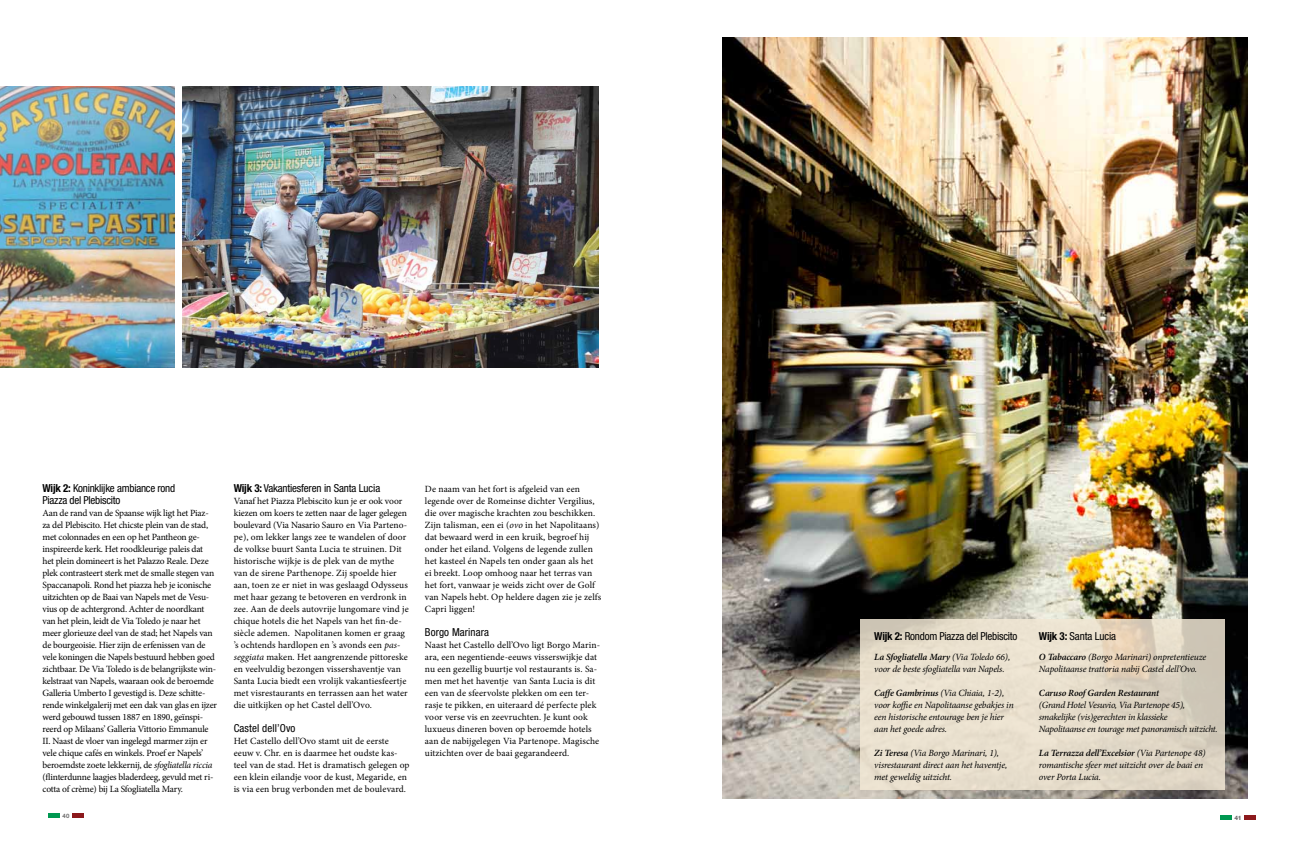
<style>
.page{position:relative;width:1304px;height:842px;background:#fff}
.page>*{position:absolute;margin:0;border:0;box-sizing:border-box;transform-origin:0 0}
.t1{font:condensed 11px/12px "Helvetica Neue LT Std";letter-spacing:-.02em;color:#000}
.t2{font:condensed 11px "Helvetica Neue LT Std";letter-spacing:.01em;color:#000}
.t3{font:9.5px/12px "Minion Pro";color:#000}
.t4{font:9.5px/12px "Minion Pro";letter-spacing:-.02em;color:#000}
.t5{font:italic 9.5px/12px "Minion Pro";letter-spacing:-.02em;color:#000}
.t6{font:italic 600 9.5px "Minion Pro";letter-spacing:-.015em;color:#000}
.t7{font:700 6px "Helvetica Neue LT Std";color:#6d6c6c}
.t8{font:800 6px "Helvetica Neue LT Std";color:#6d6c6c}
.s1{font-weight:700}
.s2{font-style:italic}
.s3{font-weight:600}
</style>
<div class="page">
<div style="left:1244px;top:815px;width:12px;height:5px;background:#8c191c"></div>
<div style="left:1220px;top:815px;width:12px;height:5px;background:#009851"></div>
<hr style="left:72px;top:814px;width:12px;height:4px;background:#8c191c">
<hr style="left:48px;top:814px;width:12px;height:4px;background:#009851">
<img style="left:723px;top:37px;width:524px;height:761px">
<svg style="left:860px;top:619px;width:365px;height:170px;fill:#e8decc"></svg>
<img style="left:183px;top:86px;width:415px;height:281px">
<img style="left:0;top:86px;width:174px;height:281px">
<p class="t1" style="left:43px;top:482px;width:134px"><span class="s1">Wijk 2:</span> Koninklijke ambiance rond<br>Piazza del Plebiscito</p>
<p class="t4" style="left:43px;top:507px;width:176px">Aan de rand van de Spaanse wijk ligt het Piaz&shy;za del Plebiscito. Het chicste plein van de stad, met colonnades en een op het Pantheon ge&shy;ïnspireerde kerk. Het roodkleurige paleis dat het plein domineert is het Palazzo Reale. Deze plek contrasteert sterk met de smalle stegen van Spaccanapoli. Rond het piazza heb je iconische uitzichten op de Baai van Napels met de Vesu&shy;vius op de achtergrond. Achter de noordkant van het plein, leidt de Via Toledo je naar het meer glorieuze deel van de stad; het Napels van de bourgeoisie. Hier zijn de erfenissen van de vele koningen die Napels bestuurd hebben goed zichtbaar. De Via Toledo is de belangrijkste win&shy;kelstraat van Napels, waaraan ook de beroemde Galleria Umberto I gevestigd is. Deze schitte&shy;rende winkelgalerij met een dak van glas en ijzer werd gebouwd tussen 1887 en 1890, geïnspi&shy;reerd op Milaans’ Galleria Vittorio Emmanule II. Naast de vloer van ingelegd marmer zijn er vele chique cafés en winkels. Proef er Napels’ beroemdste zoete lekkernij, de <span class="s2">sfogliatella riccia </span>(flinterdunne laagjes bladerdeeg, gevuld met ri&shy;cotta of crème) bij La Sfogliatella Mary.</p>
<p class="t1" style="left:234px;top:482px;width:148px"><span class="s1">Wijk 3:</span> Vakantiesferen in Santa Lucia</p>
<p class="t3" style="left:234px;top:495px;width:177px">Vanaf het Piazza Plebiscito kun je er ook voor kiezen om koers te zetten naar de lager gelegen boulevard (Via Nasario Sauro en Via Parteno&shy;pe), om lekker langs zee te wandelen of door de volkse buurt Santa Lucia te struinen. Dit historische wijkje is de plek van de mythe van de sirene Parthenope. Zij spoelde hier aan, toen ze er niet in was geslaagd Odysseus met haar gezang te betoveren en verdronk in zee. Aan de deels autovrije lungomare vind je chique hotels die het Napels van het fin-de&shy;siècle ademen. Napolitanen komen er graag ’s ochtends hardlopen en ’s avonds een <span class="s2">pas&shy;seggiata</span> maken. Het aangrenzende pittoreske en veelvuldig bezongen vissershaventje van Santa Lucia biedt een vrolijk vakantiesfeertje met visrestaurants en terrassen aan het water die uitkijken op het Castel dell’Ovo.</p>
<p class="t2" style="left:234px;top:722px;width:63px">Castel dell’Ovo</p>
<p class="t3" style="left:234px;top:735px;width:177px">Het Castello dell’Ovo stamt uit de eerste eeuw v. Chr. en is daarmee het oudste kas&shy;teel van de stad. Het is dramatisch gelegen op een klein eilandje voor de kust, Megaride, en is via een brug verbonden met de boulevard.</p>
<p class="t3" style="left:425px;top:483px;width:178px">De naam van het fort is afgeleid van een legende over de Romeinse dichter Vergilius, die over magische krachten zou beschikken.<br>Zijn talisman, een ei (<span class="s2">ovo</span> in het Napolitaans) dat bewaard werd in een kruik, begroef hij onder het eiland. Volgens de legende zullen het kasteel én Napels ten onder gaan als het ei breekt. Loop omhoog naar het terras van het fort, vanwaar je weids zicht over de Golf van Napels hebt. Op heldere dagen zie je zelfs Capri liggen!</p>
<p class="t2" style="left:425px;top:626px;width:66px">Borgo Marinara</p>
<p class="t3" style="left:425px;top:639px;width:177px">Naast het Castello dell’Ovo ligt Borgo Marin&shy;ara, een negentiende-eeuws visserswijkje dat nu een gezellig buurtje vol restaurants is. Sa&shy;men met het haventje van Santa Lucia is dit een van de sfeervolste plekken om een ter&shy;rasje te pikken, en uiteraard dé perfecte plek voor verse vis en zeevruchten. Je kunt ook luxueus dineren boven op beroemde hotels aan de nabijgelegen Via Partenope. Magische uitzichten over de baai gegarandeerd.</p>
<p class="t1" style="left:874px;top:630px;width:145px"><span class="s1">Wijk 2:</span> Rondom Piazza del Plebiscito</p>
<p class="t1" style="left:1039px;top:630px;width:79px"><span class="s1">Wijk 3:</span> Santa Lucia</p>
<p class="t5" style="left:874px;top:651px;width:138px"><span class="s3">La Sfogliatella Mary</span> (Via Toledo 66), voor de beste sfogliatella van Napels.</p>
<p class="t5" style="left:874px;top:687px;width:141px"><span class="s3">Caffe Gambrinus</span> (Via Chiaia, 1-2), voor koffie en Napolitaanse gebakjes in een historische entourage ben je hier aan het goede adres.</p>
<p class="t5" style="left:874px;top:747px;width:135px"><span class="s3">Zi Teresa</span> (Via Borgo Marinari, 1), visrestaurant direct aan het haventje, met geweldig uitzicht.</p>
<p class="t5" style="left:1039px;top:651px;width:169px"><span class="s3">O Tabaccaro</span> (Borgo Marinari) onpretentieuze<br>Napolitaanse trattoria nabij Castel dell’Ovo.</p>
<p class="t6" style="left:1039px;top:686px;width:122px">Caruso Roof Garden Restaurant</p>
<p class="t5" style="left:1039px;top:699px;width:180px">(Grand Hotel Vesuvio, Via Partenope 45), smakelijke (vis)gerechten in klassieke<br>Napolitaanse en tourage met panoramisch uitzicht.</p>
<p class="t5" style="left:1039px;top:747px;width:168px"><span class="s3">La Terrazza dell’Excelsior</span> (Via Partenope 48) romantische sfeer met uitzicht over de baai en over Porta Lucia.</p>
<p class="t7" style="left:63px;top:812px;width:8px">40</p>
<p class="t8" style="left:1234px;top:814px;width:9px">41</p>
</div>
